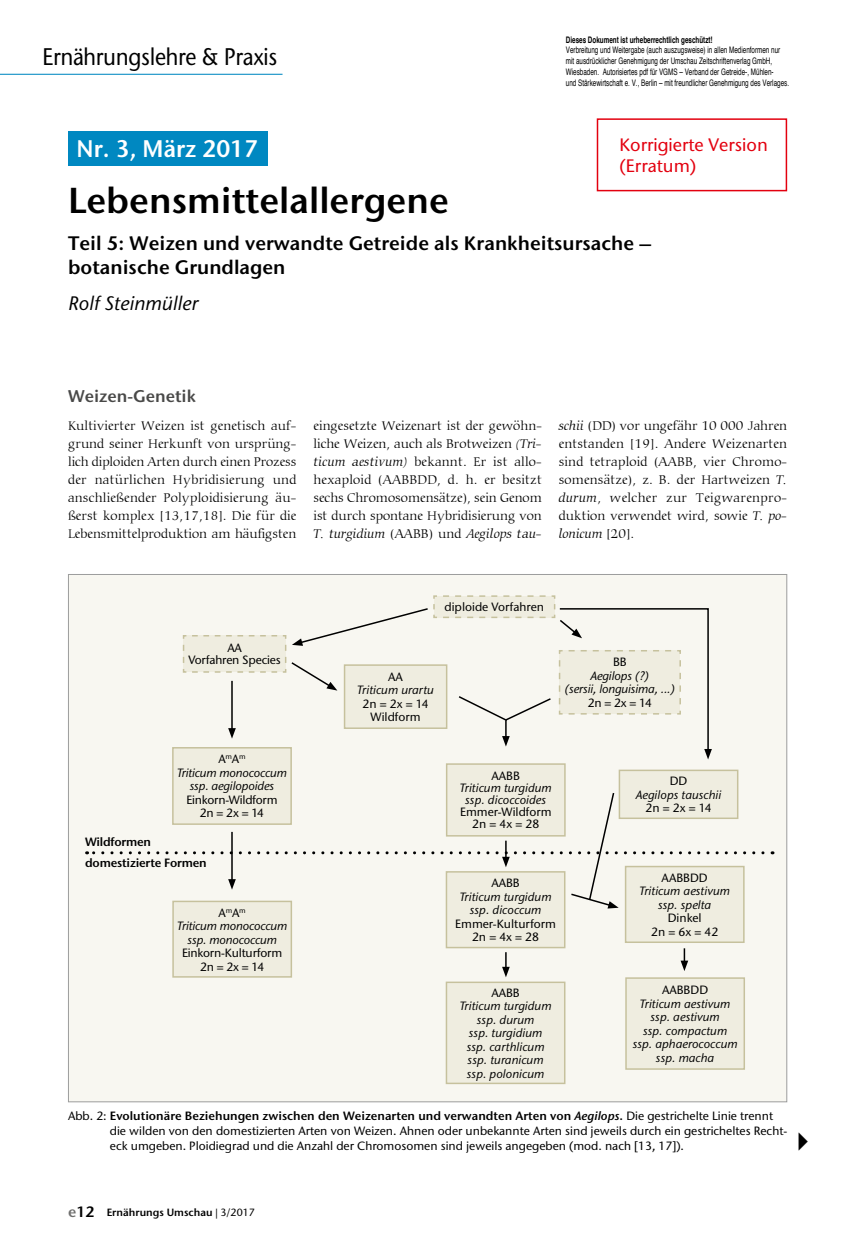
<style>
.page{position:relative;width:851px;height:1246px;background:#fff}
.page>*{position:absolute;margin:0;border:0;box-sizing:border-box;transform-origin:0 0}
._01_1_Head_24_Pkt_bo{font:600 36px "Stone Sans ITC Pro";color:#000}
.t1{font:500 24px "Stone Sans ITC Std";letter-spacing:-.015em;color:#000;scale:.9 1}
.t2{font:600 24px "Stone Sans ITC Pro";color:#fff;scale:.95 1}
._02_1_Subhead{font:600 19.5px/24px "Stone Sans ITC Pro";color:#000}
._01_1_Head_22_Pkt_no{font:italic 500 19.5px "Stone Sans ITC Std";color:#000}
._05_1_G__R__U__N__D{font:500 18px "Stone Sans ITC Std";color:#e3000f}
._04_1_Zwis_Ueberschr{font:600 16.95px "Stone Sans ITC Pro";color:#494948}
._05_1_G__R__U__N__D-2{font:300 13.5px/18px "Carmina BT";color:#000;text-align:justify}
.t3{font:italic 500 12px/13.5px "Stone Sans ITC Std";color:#000;text-align:center}
._05_6_Bild-___Tabell{font:500 12px/13.5px "Stone Sans ITC Std";color:#000;text-align:center}
.t4{font:600 12px/21px "Stone Sans ITC Pro";letter-spacing:-.015em;color:#000}
.t5{font:600 10.5px "Stone Sans ITC Pro";color:#000}
.t6{font:9px/10.8px "Helvetica";color:#000;scale:.7 1}
.t7{font:700 9px "Helvetica";color:#000;scale:.7 1}
.s1{font-style:italic}
.s2{font-style:normal}
.s3{font-family:"Stone Sans ITC Pro";font-weight:600}
.s4{font-family:"Stone Sans ITC Pro";font-weight:600;font-style:italic}
.s5{font-size:15px;color:#6f6f6e}
.s6{font-size:15px}
.s7{font-family:"Stone Sans ITC Std";font-weight:500}
</style>
<div class="page">
<div style="left:68px;top:132px;width:200px;height:34px;background:#0088c1"></div>
<hr style="left:0;top:74px;width:282px;height:1px;background:#0088c1">
<div style="left:68px;top:574px;width:718px;height:528px;background:#f8f7f1;border:1px solid #9c9d9d"></div>
<div style="left:173px;top:748px;width:118px;height:76px;background:#efede0"></div>
<div style="left:172px;top:747px;width:120px;height:78px;border:2px solid #c6c19d"></div>
<div style="left:446px;top:764px;width:119px;height:72px;background:#efede0"></div>
<div style="left:446px;top:763px;width:119px;height:73px;border:2px solid #c6c19d"></div>
<div style="left:619px;top:770px;width:118px;height:48px;background:#efede0"></div>
<div style="left:618px;top:770px;width:120px;height:49px;border:2px solid #c6c19d"></div>
<div style="left:173px;top:901px;width:118px;height:76px;background:#efede0"></div>
<div style="left:172px;top:901px;width:120px;height:77px;border:2px solid #c6c19d"></div>
<div style="left:446px;top:872px;width:118px;height:75px;background:#efede0"></div>
<div style="left:445px;top:871px;width:120px;height:77px;border:2px solid #c6c19d"></div>
<div style="left:446px;top:982px;width:118px;height:101px;background:#efede0"></div>
<div style="left:445px;top:981px;width:120px;height:103px;border:2px solid #c6c19d"></div>
<div style="left:625px;top:866px;width:118px;height:76px;background:#efede0"></div>
<div style="left:624px;top:866px;width:120px;height:77px;border:2px solid #c6c19d"></div>
<div style="left:626px;top:978px;width:118px;height:91px;background:#efede0"></div>
<div style="left:625px;top:977px;width:120px;height:93px;border:2px solid #c6c19d"></div>
<svg style="left:502px;top:952px;width:7px;height:25px"></svg>
<svg style="left:680px;top:948px;width:8px;height:23px"></svg>
<svg style="left:87px;top:791px;width:675px;height:117px"></svg>
<svg style="left:182px;top:595px;width:529px;height:164px"></svg>
<div style="left:596px;top:118px;width:191px;height:73px;border:2px solid #e3000f"></div>
<p class="t1" style="left:43px;top:42px;width:262px">Ernährungslehre &amp; Praxis</p>
<p class="t7" style="left:566px;top:32px;width:211px">Dieses Dokument ist urheberrechtlich geschützt!</p>
<p class="t6" style="left:566px;top:45px;width:320px">Verbreitung und Weitergabe (auch auszugsweise) in allen Medienformen nur mit ausdrücklicher Genehmigung der Umschau Zeitschriftenverlag GmbH, Wiesbaden. Autorisiertes pdf für VGMS – Verband der Getreide-, Mühlen-<br>und Stärkewirtschaft e. V., Berlin – mit freundlicher Genehmigung des Verlages.</p>
<p class="_05_1_G__R__U__N__D" style="left:619px;top:134px;width:150px">Korrigierte Version</p>
<p class="_05_1_G__R__U__N__D" style="left:619px;top:155px;width:78px">(Erratum)</p>
<p class="t2" style="left:77px;top:134px;width:192px">Nr. 3, März 2017</p>
<p class="_01_1_Head_24_Pkt_bo" style="left:68px;top:178px;width:382px">Lebensmittelallergene</p>
<p class="_02_1_Subhead" style="left:68px;top:231px;width:584px">Teil 5: Weizen und verwandte Getreide als Krankheitsursache – botanische Grundlagen</p>
<p class="_01_1_Head_22_Pkt_no" style="left:68px;top:292px;width:132px">Rolf Steinmüller</p>
<p class="_04_1_Zwis_Ueberschr" style="left:68px;top:385px;width:129px">Weizen-Genetik</p>
<p class="_05_1_G__R__U__N__D-2" style="left:68px;top:417px;width:230px">Kultivierter Weizen ist genetisch auf&shy;grund seiner Herkunft von ursprüng&shy;lich diploiden Arten durch einen Prozess der natürlichen Hybridisierung und anschließender Polyploidisierung äu&shy;ßerst komplex [13,17,18]. Die für die Lebensmittelproduktion am häufigsten</p>
<p class="_05_1_G__R__U__N__D-2" style="left:313px;top:417px;width:230px">eingesetzte Weizenart ist der gewöhn&shy;liche Weizen, auch als Brotweizen <span class="s1">(Tri&shy;ticum aestivum)</span> bekannt. Er ist allo&shy;hexaploid (AABBDD, d. h. er besitzt sechs Chromosomensätze), sein Genom ist durch spontane Hybridisierung von <span class="s1">T. turgidium</span> (AABB) und <span class="s1">Aegilops tau-</span></p>
<p class="_05_1_G__R__U__N__D-2" style="left:558px;top:417px;width:230px"><span class="s1">schii</span> (DD) vor ungefähr 10 000 Jahren entstanden [19]. Andere Weizenarten sind tetraploid (AABB, vier Chromo&shy;somensätze), z. B. der Hartweizen <span class="s1">T. durum</span>, welcher zur Teigwarenpro&shy;duktion verwendet wird, sowie <span class="s1">T. po&shy;lonicum</span> [20].</p>
<p class="_05_6_Bild-___Tabell" style="left:188px;top:642px;width:94px;line-height:12px">AA<br>Vorfahren Species</p>
<p class="t3" style="left:177px;top:752px;width:111px"><span class="s2">A</span><sup>m</sup><span class="s2">A</span><sup>m<br></sup>Triticum monococcum ssp. aegilopoides<br><span class="s2">Einkorn-Wildform<br>2n = 2x = 14</span></p>
<p class="t4" style="left:85px;top:831px;width:123px">Wildformen domestizierte Formen</p>
<p class="t3" style="left:177px;top:905px;width:111px"><span class="s2">A</span><sup>m</sup><span class="s2">A</span><sup>m<br></sup>Triticum monococcum ssp. monococcum<br><span class="s2">Einkorn-Kulturform<br>2n = 2x = 14</span></p>
<p class="_05_6_Bild-___Tabell" style="left:444px;top:600px;width:101px">diploide Vorfahren</p>
<p class="_05_6_Bild-___Tabell" style="left:357px;top:670px;width:78px">AA<br><span class="s1">Triticum urartu<br></span>2n = 2x = 14<br>Wildform</p>
<p class="t3" style="left:590px;top:655px;width:60px"><span class="s2">BB<br></span>Aegilops (?)</p>
<p class="t3" style="left:564px;top:682px;width:112px">(sersii, longuisima, ...)<br><span class="s2">2n = 2x = 14</span></p>
<p class="t3" style="left:460px;top:770px;width:93px;line-height:12px"><span class="s2">AABB<br></span>Triticum turgidum ssp. dicoccoides<br><span class="s2">Emmer-Wildform<br>2n = 4x = 28</span></p>
<p class="t3" style="left:635px;top:774px;width:87px"><span class="s2">DD<br></span>Aegilops tauschii<br><span class="s2">2n = 2x = 14</span></p>
<p class="_05_6_Bild-___Tabell" style="left:455px;top:876px;width:102px">AABB<br><span class="s1">Triticum turgidum ssp. dicoccum<br></span>Emmer-Kulturform<br>2n = 4x = 28</p>
<p class="t3" style="left:459px;top:986px;width:93px"><span class="s2">AABB<br></span>Triticum turgidum ssp. durum</p>
<p class="t3" style="left:466px;top:1026px;width:79px;text-align:left">ssp. turgidium ssp. carthlicum ssp. turanicum ssp. polonicum</p>
<p class="t3" style="left:639px;top:871px;width:92px"><span class="s2">AABBDD<br></span>Triticum aestivum ssp. spelta<br><span class="s2">Dinkel<br>2n = 6x = 42</span></p>
<p class="t3" style="left:639px;top:983px;width:92px"><span class="s2">AABBDD<br></span>Triticum aestivum ssp. aestivum</p>
<p class="t3" style="left:632px;top:1024px;width:106px">ssp. compactum ssp. aphaerococcum ssp. macha</p>
<p class="_05_6_Bild-___Tabell" style="left:110px;top:1108px;width:678px;line-height:15px;text-align:left;text-indent:-42px">Abb. 2: <span class="s3">Evolutionäre Beziehungen zwischen den Weizenarten und verwandten Arten von</span> <span class="s4">Aegilops</span><span class="s3">.</span> Die gestrichelte Linie trennt die wilden von den domestizierten Arten von Weizen. Ahnen oder unbekannte Arten sind jeweils durch ein gestricheltes Recht&shy;eck umgeben. Ploidiegrad und die Anzahl der Chromosomen sind jeweils angegeben (mod. nach [13, 17]).</p>
<p class="t5" style="left:68px;top:1205px;width:188px"><span class="s5">e</span><span class="s6">12</span> Ernährungs Umschau <span class="s7">| 3/2017</span></p>
</div>
